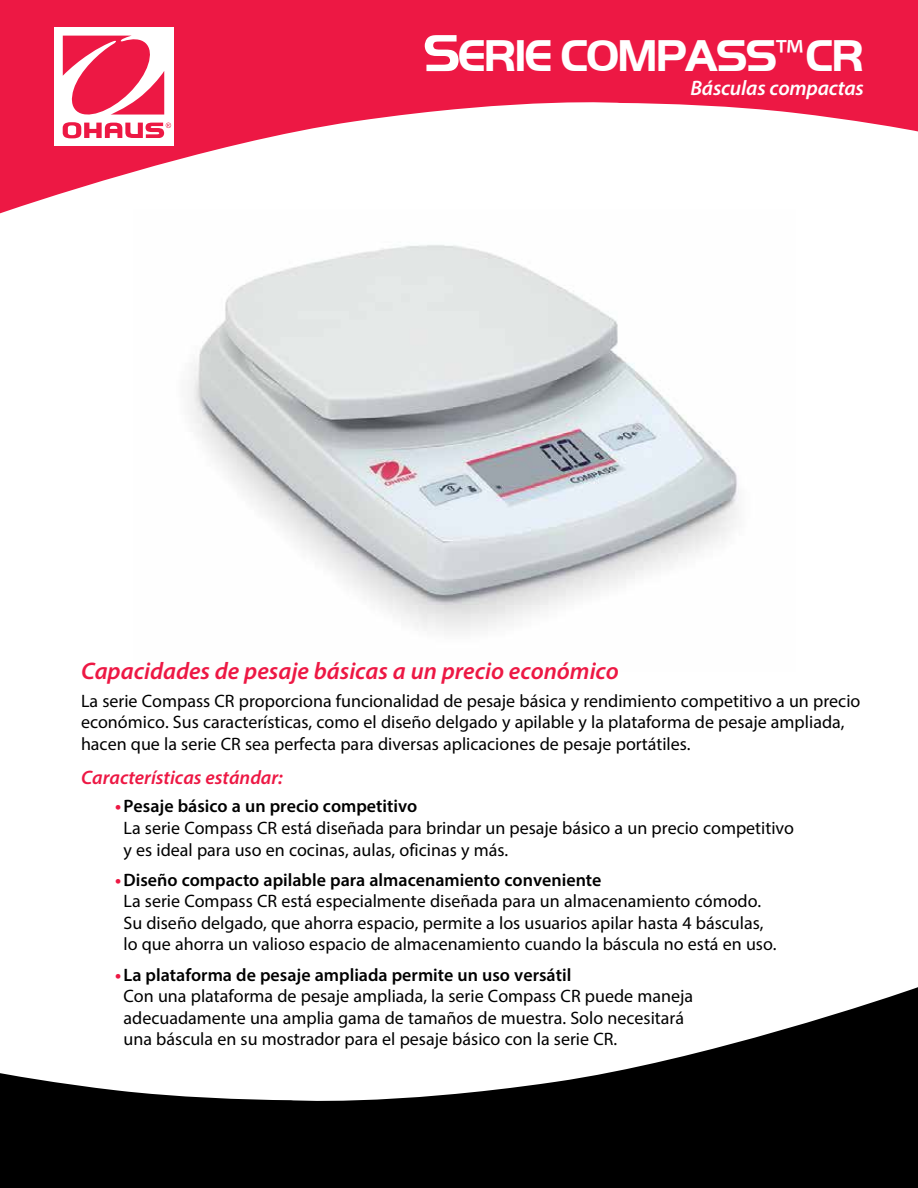
<style>
.page{position:relative;width:918px;height:1188px;background:#fff}
.page>*{position:absolute;margin:0;border:0;box-sizing:border-box;transform-origin:0 0}
.t1{font:700 45.9px "Handel Got D";letter-spacing:-.05em;color:#fff}
.t2{font:italic 600 24px "Myriad Pro";color:#ed1844}
.t3{font:italic 600 21px "Myriad Pro";letter-spacing:-.01em;color:#fff}
.t4{font:italic 600 19.5px "Myriad Pro";color:#ed1844}
.t5{font:18px/21.6px "Myriad Pro";color:#000}
.s1{font-size:54px}
.s2{font-family:"Myriad Pro";font-weight:400}
.s3{font-weight:700;color:#ed1844}
.s4{font-weight:600}
</style>
<div class="page">
<svg style="left:0;top:0;width:918px;height:214px;fill:#ed1844"></svg>
<div style="left:54px;top:27px;width:120px;height:119px;background:#fff"></div>
<svg style="left:63px;top:36px;width:108px;height:102px"></svg>
<svg style="left:0;top:987px;width:918px;height:201px;fill:#000"></svg>
<img style="left:134px;top:210px;width:661px;height:421px">
<h1 class="t1" style="left:423px;top:30px;width:443px"><span class="s1">S</span>ERIE COMPASS<span class="s2">™</span>CR</h1>
<p class="t3" style="left:691px;top:75px;width:175px">Básculas compactas</p>
<h2 class="t2" style="left:81px;top:655px;width:540px">Capacidades de pesaje básicas a un precio económico</h2>
<p class="t5" style="left:81px;top:690px;width:781px">La serie Compass CR proporciona funcionalidad de pesaje básica y rendimiento competitivo a un precio económico. Sus características, como el diseño delgado y apilable y la plataforma de pesaje ampliada, hacen que la serie CR sea perfecta para diversas aplicaciones de pesaje portátiles.</p>
<p class="t4" style="left:81px;top:765px;width:203px">Características estándar:</p>
<p class="t5" style="left:124px;top:795px;width:672px;text-indent:-8px"><span class="s3">•</span><span class="s4">Pesaje básico a un precio competitivo<br></span>La serie Compass CR está diseñada para brindar un pesaje básico a un precio competitivo y es ideal para uso en cocinas, aulas, oficinas y más.</p>
<p class="t5" style="left:124px;top:869px;width:655px;text-indent:-8px"><span class="s3">•</span><span class="s4">Diseño compacto apilable para almacenamiento conveniente<br></span>La serie Compass CR está especialmente diseñada para un almacenamiento cómodo.<br>Su diseño delgado, que ahorra espacio, permite a los usuarios apilar hasta 4 básculas, lo que ahorra un valioso espacio de almacenamiento cuando la báscula no está en uso.</p>
<p class="t5" style="left:124px;top:963px;width:571px;text-indent:-8px"><span class="s3">•</span> <span class="s4">La plataforma de pesaje ampliada permite un uso versátil<br></span>Con una plataforma de pesaje ampliada, la serie Compass CR puede maneja adecuadamente una amplia gama de tamaños de muestra. Solo necesitará una báscula en su mostrador para el pesaje básico con la serie CR.</p>
</div>
